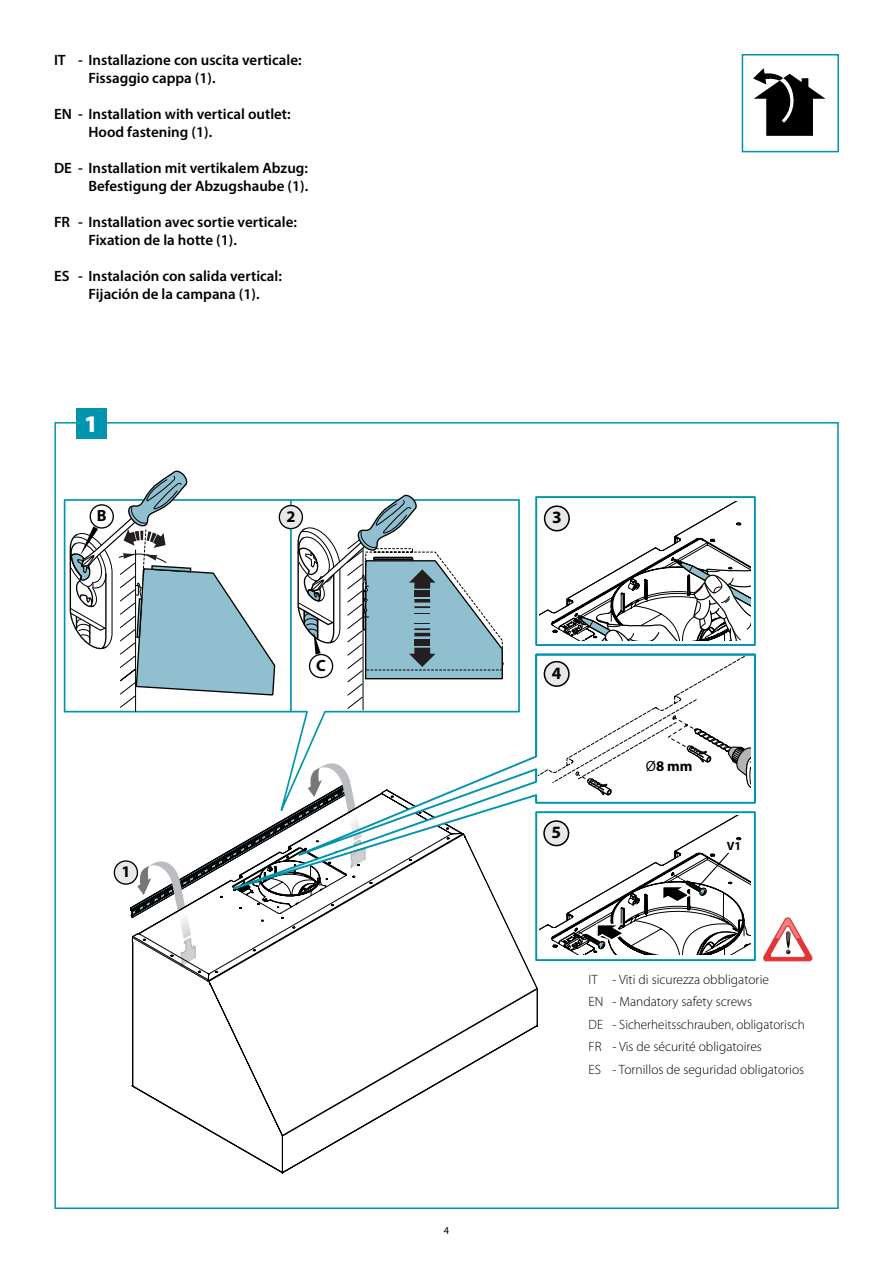
<style>
.page{position:relative;width:893px;height:1263px;background:#fff}
.page>*{position:absolute;margin:0;border:0;box-sizing:border-box;transform-origin:0 0}
.t1{font:900 24px "Myriad Pro";color:#fff}
.t2{font:700 17.25px "Myriad Pro";color:#000}
.t3{font:700 16.35px "Myriad Pro";color:#000}
.t4{font:600 15px/18px "Myriad Pro";color:#000}
.t5{font:700 14.7px "Myriad Pro";color:#000}
.t6{font:300 13.5px/22.5px "Myriad Pro";color:#000}
.t7{font:700 12px "Myriad Pro";color:#000}
.t8{font:10.5px "Myriad Pro";color:#000}
.s1{font-weight:400}
</style>
<div class="page">
<svg style="left:64px;top:499px;width:456px;height:214px"></svg>
<div style="left:535px;top:811px;width:221px;height:150px;border:2px solid #0094ae"></div>
<svg style="left:138px;top:891px;width:400px;height:282px"></svg>
<svg style="left:130px;top:854px;width:236px;height:113px"></svg>
<hr style="left:135px;top:550px;width:1px;height:162px;background:#000">
<svg style="left:223px;top:653px;width:533px;height:238px"></svg>
<svg style="left:540px;top:816px;width:210px;height:139px"></svg>
<div style="left:114px;top:861px;width:23px;height:23px;background:#e8e8e8;border-radius:50%"></div>
<div style="left:114px;top:860px;width:24px;height:25px;border:1px solid #000;border-radius:50%"></div>
<div style="left:544px;top:821px;width:25px;height:24px;background:#e8e8e8;border-radius:50%"></div>
<div style="left:543px;top:820px;width:26px;height:26px;border:2px solid #000;border-radius:50%"></div>
<svg style="left:535px;top:496px;width:221px;height:150px"></svg>
<svg style="left:538px;top:656px;width:212px;height:149px"></svg>
<svg style="left:68px;top:470px;width:436px;height:241px"></svg>
<div style="left:76px;top:408px;width:30px;height:31px;background:#0094ae"></div>
<svg style="left:753px;top:68px;width:72px;height:68px"></svg>
<div style="left:742px;top:54px;width:97px;height:98px;border:2px solid #0094ae"></div>
<svg style="left:763px;top:918px;width:49px;height:43px"></svg>
<p class="t4" style="left:88px;top:51px;width:215px;text-indent:-34px">IT - Installazione con uscita verticale:<br>Fissaggio cappa (1).</p>
<p class="t4" style="left:88px;top:105px;width:204px;text-indent:-34px">EN - Installation with vertical outlet:<br>Hood fastening (1).</p>
<p class="t4" style="left:54px;top:159px;width:256px;text-align:right">DE - Installation mit vertikalem Abzug:<br>Befestigung der Abzugshaube (1).</p>
<p class="t4" style="left:88px;top:213px;width:210px;text-indent:-34px">FR - Installation avec sortie verticale:<br>Fixation de la hotte (1).</p>
<p class="t4" style="left:88px;top:267px;width:195px;text-indent:-34px">ES - Instalación con salida vertical:<br>Fijación de la campana (1).</p>
<h1 class="t1" style="left:84px;top:408px;width:15px">1</h1>
<p class="t3" style="left:97px;top:505px;width:11px">B</p>
<p class="t3" style="left:286px;top:506px;width:11px">2</p>
<p class="t3" style="left:316px;top:654px;width:11px">C</p>
<p class="t3" style="left:121px;top:861px;width:11px">1</p>
<p class="t8" style="left:444px;top:1224px;width:7px">4</p>
<p class="t2" style="left:552px;top:506px;width:11px">3</p>
<p class="t2" style="left:552px;top:662px;width:11px">4</p>
<p class="t2" style="left:551px;top:821px;width:11px">5</p>
<p class="t5" style="left:646px;top:757px;width:48px"><span class="s1">Ø</span>8 mm</p>
<p class="t7" style="left:727px;top:838px;width:16px">V1</p>
<p class="t6" style="left:588px;top:968px;width:218px">IT - Viti di sicurezza obbligatorie<br>EN - Mandatory safety screws<br>DE - Sicherheitsschrauben, obligatorisch FR - Vis de sécurité obligatoires<br>ES - Tornillos de seguridad obligatorios</p>
</div>
